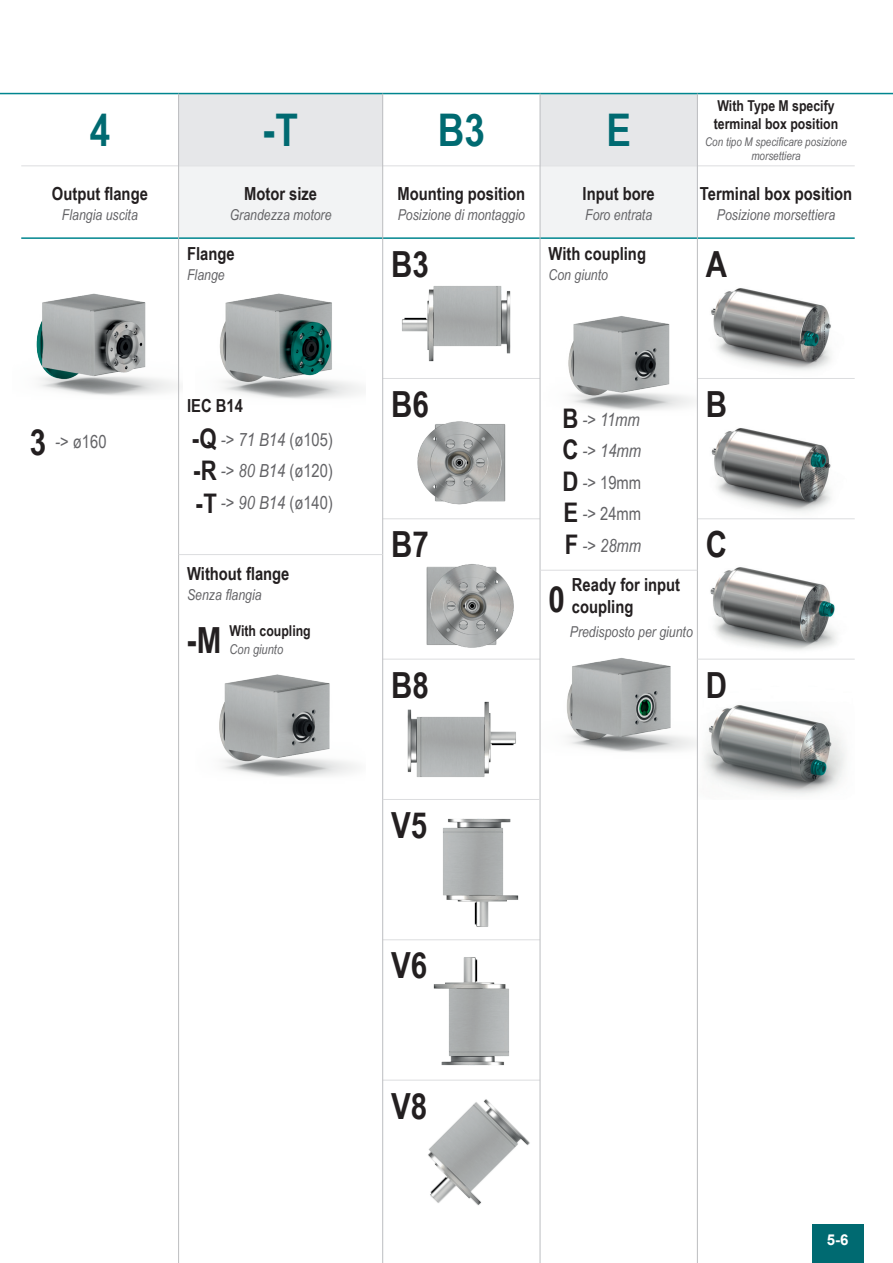
<style>
.page{position:relative;width:893px;height:1263px;background:#fff}
.page>*{position:absolute;margin:0;border:0;box-sizing:border-box;transform-origin:0 0}
.t1{font:700 45px "Arial Narrow";color:#006a71}
.t2{font:700 36px "Arial Narrow";color:#231f20}
.t3{font:700 27px "Arial Narrow";color:#231f20}
.t4{font:700 18px/21.6px "Arial Narrow";color:#231f20}
.t5{font:italic 18px "Arial Narrow";color:#636366}
.t6{font:18px "Arial Narrow";color:#636366}
.t7{font:italic 15px "Arial Narrow";color:#636366}
.t8{font:700 15px "Arial Narrow";color:#231f20}
.t9{font:700 15px "Arial";color:#fff}
.t10{font:italic 13.5px "Arial Narrow";color:#636366}
.t11{font:italic 12px/14.4px "Arial Narrow";color:#636366;text-align:center}
.s1{font-style:italic}
.s2{font-style:normal}
</style>
<div class="page">
<div style="left:179px;top:94px;width:204px;height:72px;background:#e6e7e9"></div>
<div style="left:540px;top:94px;width:157px;height:72px;background:#e6e7e9"></div>
<div style="left:540px;top:166px;width:157px;height:72px;background:#f2f3f4"></div>
<div style="left:179px;top:166px;width:204px;height:72px;background:#f2f3f4"></div>
<hr style="left:21px;top:165px;width:834px;height:1px;background:#dcdddf">
<hr style="left:0;top:93px;width:893px;height:1px;background:#00868f">
<div style="left:812px;top:1225px;width:51px;height:38px;background:#006a71"></div>
<img style="left:401px;top:286px;width:110px;height:76px">
<img style="left:443px;top:818px;width:76px;height:109px">
<img style="left:428px;top:1099px;width:102px;height:107px">
<img style="left:417px;top:957px;width:113px;height:123px">
<img style="left:407px;top:701px;width:109px;height:76px">
<img style="left:417px;top:421px;width:89px;height:84px">
<img style="left:426px;top:564px;width:88px;height:84px">
<img style="left:698px;top:567px;width:156px;height:92px">
<img style="left:704px;top:705px;width:141px;height:90px">
<img style="left:711px;top:288px;width:120px;height:82px">
<img style="left:711px;top:428px;width:120px;height:84px">
<img style="left:36px;top:293px;width:144px;height:103px">
<img style="left:219px;top:293px;width:144px;height:106px">
<img style="left:566px;top:658px;width:131px;height:94px">
<img style="left:568px;top:316px;width:129px;height:94px">
<img style="left:219px;top:674px;width:137px;height:103px">
<hr style="left:21px;top:237px;width:834px;height:2px;background:#00868f">
<hr style="left:383px;top:1080px;width:157px;height:1px;background:#dcdddf">
<hr style="left:383px;top:939px;width:157px;height:1px;background:#dcdddf">
<hr style="left:383px;top:378px;width:157px;height:1px;background:#dcdddf">
<hr style="left:697px;top:378px;width:158px;height:1px;background:#dcdddf">
<hr style="left:383px;top:518px;width:157px;height:1px;background:#dcdddf">
<hr style="left:697px;top:518px;width:158px;height:1px;background:#dcdddf">
<hr style="left:383px;top:659px;width:157px;height:1px;background:#dcdddf">
<hr style="left:540px;top:94px;width:1px;height:1169px;background:#bcbdc0">
<hr style="left:178px;top:94px;width:1px;height:1169px;background:#bcbdc0">
<hr style="left:382px;top:94px;width:1px;height:1169px;background:#bcbdc0">
<hr style="left:697px;top:94px;width:1px;height:1169px;background:#bcbdc0">
<hr style="left:383px;top:799px;width:157px;height:1px;background:#dcdddf">
<hr style="left:697px;top:659px;width:158px;height:1px;background:#dcdddf">
<hr style="left:540px;top:570px;width:157px;height:1px;background:#dcdddf">
<hr style="left:179px;top:554px;width:204px;height:1px;background:#dcdddf">
<p class="t1" style="left:90px;top:96px;width:22px">4</p>
<p class="t1" style="left:263px;top:96px;width:36px">-T</p>
<p class="t1" style="left:438px;top:96px;width:49px">B3</p>
<p class="t1" style="left:606px;top:96px;width:26px">E</p>
<p class="t8" style="left:717px;top:95px;width:119px">With Type M specify</p>
<p class="t8" style="left:714px;top:113px;width:126px">terminal box position</p>
<p class="t11" style="left:705px;top:134px;width:143px">Con tipo M specificare posizione morsettiera</p>
<p class="t4" style="left:52px;top:182px;width:97px">Output flange</p>
<p class="t4" style="left:244px;top:182px;width:74px">Motor size</p>
<p class="t4" style="left:397px;top:182px;width:129px">Mounting position</p>
<p class="t7" style="left:62px;top:204px;width:77px">Flangia uscita</p>
<p class="t7" style="left:230px;top:204px;width:103px">Grandezza motore</p>
<p class="t7" style="left:398px;top:204px;width:129px">Posizione di montaggio</p>
<p class="t4" style="left:583px;top:182px;width:74px">Input bore</p>
<p class="t7" style="left:585px;top:204px;width:69px">Foro entrata</p>
<p class="t4" style="left:187px;top:242px;width:49px">Flange</p>
<p class="t7" style="left:187px;top:264px;width:39px">Flange</p>
<p class="t2" style="left:391px;top:237px;width:39px">B3</p>
<p class="t4" style="left:549px;top:242px;width:99px">With coupling</p>
<p class="t7" style="left:549px;top:264px;width:61px">Con giunto</p>
<p class="t4" style="left:700px;top:182px;width:154px">Terminal box position</p>
<p class="t7" style="left:717px;top:204px;width:120px">Posizione morsettiera</p>
<p class="t2" style="left:706px;top:237px;width:23px">A</p>
<p class="t2" style="left:30px;top:415px;width:18px">3</p>
<p class="t6" style="left:55px;top:429px;width:53px"><span class="s1">-&gt;</span> ø160</p>
<p class="t4" style="left:187px;top:394px;width:57px">IEC B14</p>
<p class="t3" style="left:192px;top:418px;width:26px">-Q</p>
<p class="t3" style="left:193px;top:450px;width:25px">-R</p>
<p class="t3" style="left:196px;top:483px;width:22px">-T</p>
<p class="t5" style="left:221px;top:427px;width:113px">-&gt; 71 B14 <span class="s2">(ø105)</span></p>
<p class="t5" style="left:221px;top:458px;width:113px">-&gt; 80 B14 <span class="s2">(ø120)</span></p>
<p class="t5" style="left:221px;top:490px;width:113px">-&gt; 90 B14 <span class="s2">(ø140)</span></p>
<p class="t4" style="left:187px;top:562px;width:104px">Without flange</p>
<p class="t7" style="left:187px;top:585px;width:76px">Senza flangia</p>
<p class="t2" style="left:187px;top:613px;width:36px">-M</p>
<p class="t8" style="left:230px;top:619px;width:83px">With coupling</p>
<p class="t10" style="left:230px;top:640px;width:55px">Con giunto</p>
<p class="t2" style="left:391px;top:377px;width:39px">B6</p>
<p class="t2" style="left:391px;top:517px;width:39px">B7</p>
<p class="t2" style="left:391px;top:658px;width:39px">B8</p>
<p class="t3" style="left:562px;top:398px;width:17px">B</p>
<p class="t3" style="left:562px;top:429px;width:17px">C</p>
<p class="t3" style="left:562px;top:461px;width:17px">D</p>
<p class="t3" style="left:564px;top:492px;width:16px">E</p>
<p class="t3" style="left:565px;top:524px;width:15px">F</p>
<p class="t5" style="left:583px;top:407px;width:59px">-&gt; 11mm</p>
<p class="t5" style="left:583px;top:438px;width:60px">-&gt; 14mm</p>
<p class="t6" style="left:583px;top:469px;width:60px"><span class="s1">-&gt;</span> 19mm</p>
<p class="t6" style="left:583px;top:500px;width:60px"><span class="s1">-&gt;</span> 24mm</p>
<p class="t5" style="left:583px;top:533px;width:60px">-&gt; 28mm</p>
<p class="t2" style="left:549px;top:572px;width:18px">0</p>
<p class="t4" style="left:572px;top:573px;width:110px">Ready for input coupling</p>
<p class="t7" style="left:570px;top:622px;width:125px">Predisposto per giunto</p>
<p class="t2" style="left:706px;top:377px;width:23px">B</p>
<p class="t2" style="left:706px;top:517px;width:23px">C</p>
<p class="t2" style="left:706px;top:658px;width:23px">D</p>
<p class="t2" style="left:391px;top:798px;width:38px">V5</p>
<p class="t2" style="left:391px;top:938px;width:38px">V6</p>
<p class="t2" style="left:391px;top:1079px;width:38px">V8</p>
<p class="t9" style="left:827px;top:1230px;width:23px">5-6</p>
</div>
